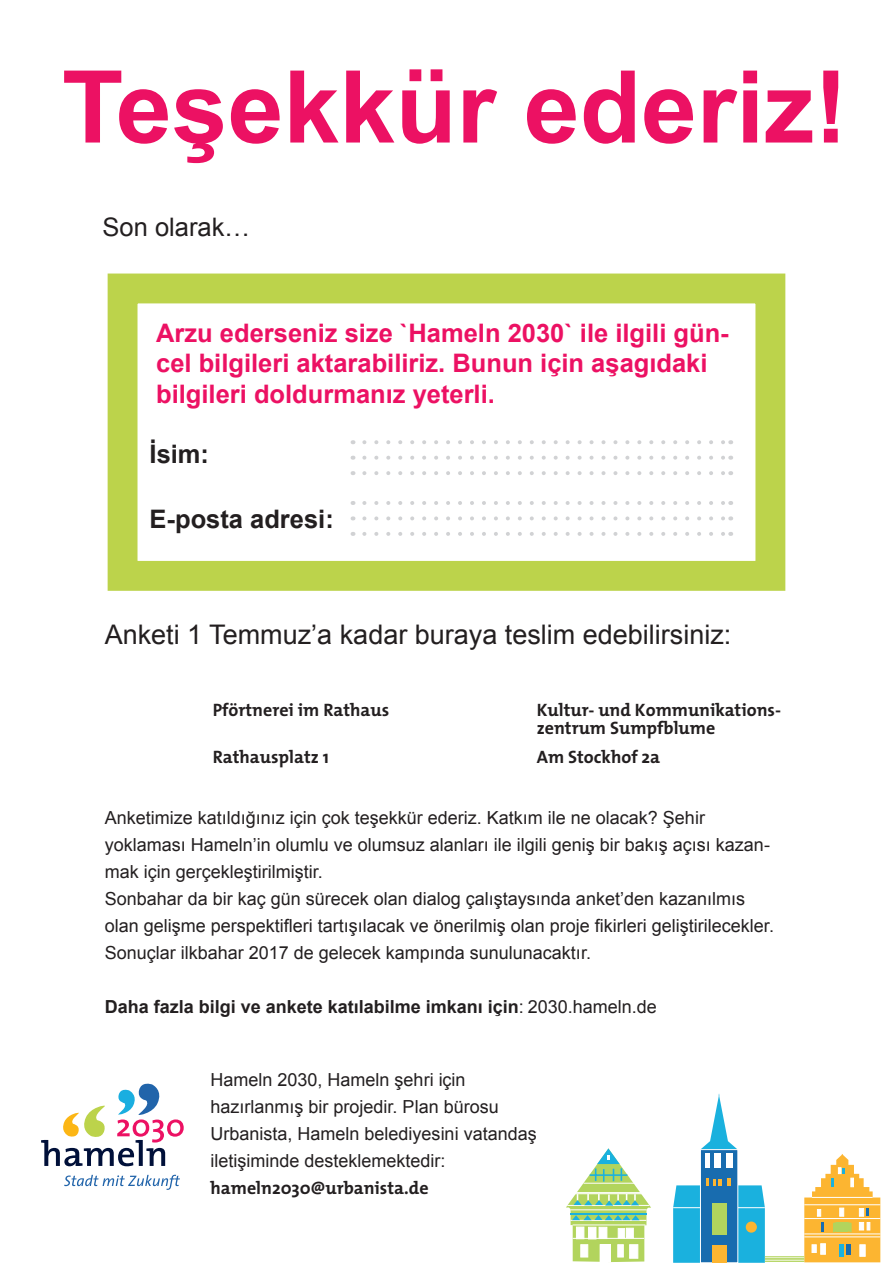
<style>
.page{position:relative;width:893px;height:1263px;background:#fff}
.page>*{position:absolute;margin:0;border:0;box-sizing:border-box;transform-origin:0 0}
.t1{font:700 100.5px "Arial";color:#ec1163}
.t2{font:27px "Arial";color:#231f20}
.t3{font:700 25.5px/30.6px "Arial";color:#ec1163}
.t4{font:700 25.5px "Arial";color:#231f20}
.t5{font:25.5px "Arial";color:#231f20}
.t6{font:18px/27px "Arial";color:#231f20}
.t7{font:700 18px/18px "The Mix";color:#231f20}
.t8{font:700 18px "Arial";color:#231f20}
.s1{font-weight:400}
</style>
<div class="page">
<svg style="left:673px;top:1094px;width:92px;height:169px"></svg>
<div style="left:746px;top:1221px;width:11px;height:12px;background:#fcb531;border-radius:50%"></div>
<svg style="left:804px;top:1154px;width:76px;height:108px"></svg>
<hr style="left:765px;top:1261px;width:39px;height:1px;background:#b2d45d">
<hr style="left:765px;top:1259px;width:39px;height:1px;background:#b2d45d">
<hr style="left:765px;top:1258px;width:39px;height:1px;background:#b2d45d">
<hr style="left:765px;top:1256px;width:39px;height:1px;background:#b2d45d">
<svg style="left:566px;top:1148px;width:85px;height:114px"></svg>
<div style="left:108px;top:274px;width:677px;height:317px;border:30px solid #bcd34b"></div>
<svg style="left:364px;top:456px;width:360px;height:4px"></svg>
<svg style="left:364px;top:516px;width:360px;height:4px"></svg>
<svg style="left:364px;top:440px;width:360px;height:4px"></svg>
<svg style="left:364px;top:501px;width:360px;height:4px"></svg>
<svg style="left:364px;top:471px;width:360px;height:4px"></svg>
<svg style="left:364px;top:532px;width:360px;height:4px"></svg>
<svg style="left:64px;top:1175px;width:116px;height:15px"></svg>
<svg style="left:41px;top:1083px;width:143px;height:83px"></svg>
<p class="t1" style="left:62px;top:40px;width:787px">Teşekkür ederiz!</p>
<p class="t5" style="left:103px;top:210px;width:149px">Son olarak…</p>
<p class="t3" style="left:156px;top:318px;width:574px">Arzu ederseniz size `Hameln 2030` ile ilgili gün&shy;cel bilgileri aktarabiliriz. Bunun için aşagıdaki bilgileri doldurmanız yeterli.</p>
<p class="t4" style="left:150px;top:437px;width:61px">İsim:</p>
<p class="t4" style="left:150px;top:502px;width:186px">E-posta adresi:</p>
<p class="t2" style="left:105px;top:617px;width:628px">Anketi 1 Temmuz’a kadar buraya teslim edebilirsiniz:</p>
<p class="t7" style="left:213px;top:701px;width:178px">Pförtnerei im Rathaus</p>
<p class="t7" style="left:537px;top:701px;width:246px">Kultur- und Kommunikations&shy;zentrum Sumpfblume</p>
<p class="t7" style="left:213px;top:747px;width:118px">Rathausplatz 1</p>
<p class="t7" style="left:537px;top:747px;width:125px">Am Stockhof 2a</p>
<p class="t6" style="left:105px;top:805px;width:667px">Anketimize katıldığınız için çok teşekkür ederiz. Katkım ile ne olacak? Şehir yoklaması Hameln’in olumlu ve olumsuz alanları ile ilgili geniş bir bakış açısı kazan&shy;mak için gerçekleştirilmiştir.</p>
<p class="t6" style="left:105px;top:886px;width:671px">Sonbahar da bir kaç gün sürecek olan dialog çalıştaysında anket’den kazanılmıs olan gelişme perspektifleri tartışılacak ve önerilmiş olan proje fikirleri geliştirilecekler.<br>Sonuçlar ilkbahar 2017 de gelecek kampında sunulunacaktır.</p>
<p class="t8" style="left:105px;top:995px;width:554px">Daha fazla bilgi ve ankete katılabilme imkanı için<span class="s1">: 2030.hameln.de</span></p>
<p class="t6" style="left:211px;top:1066px;width:328px">Hameln 2030, Hameln şehri için hazırlanmış bir projedir. Plan bürosu Urbanista, Hameln belediyesini vatandaş iletişiminde desteklemektedir:</p>
<p class="t7" style="left:211px;top:1178px;width:220px">hameln2030@urbanista.de</p>
</div>
